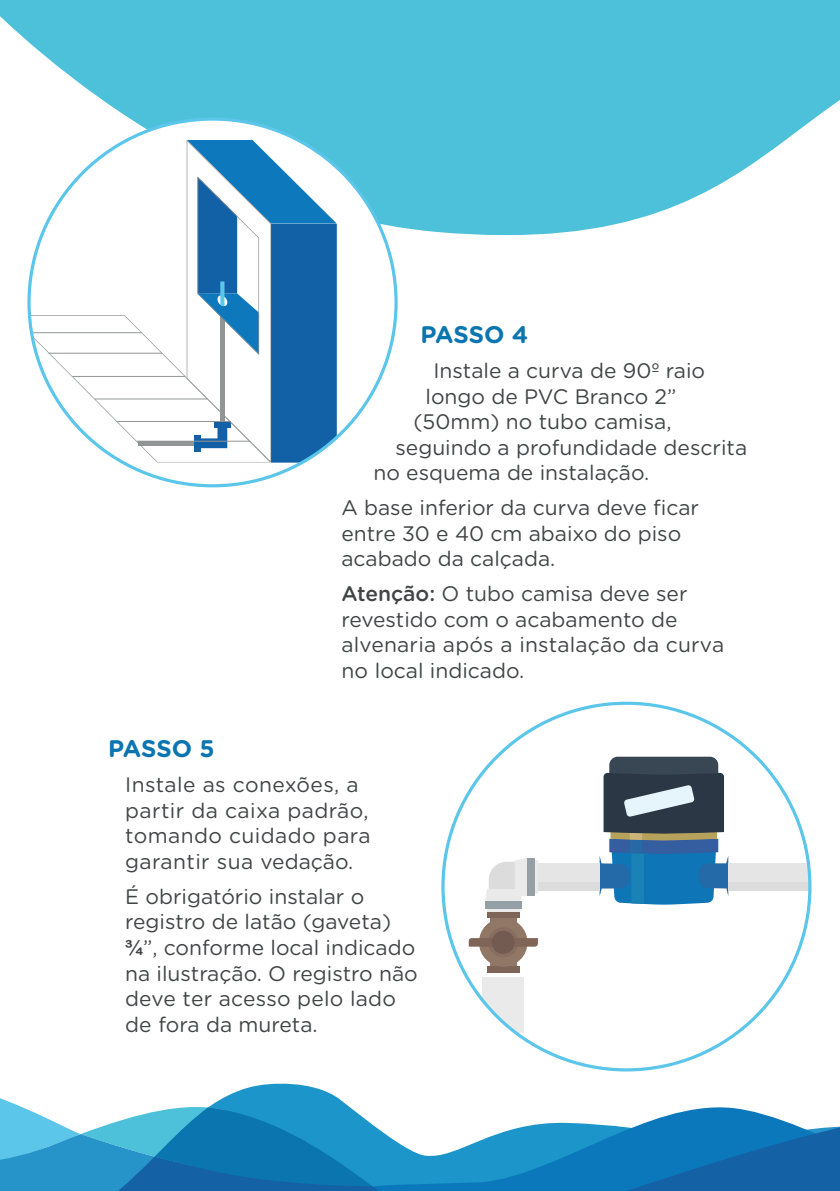
<style>
.page{position:relative;width:840px;height:1191px;background:#fff}
.page>*{position:absolute;margin:0;border:0;box-sizing:border-box;transform-origin:0 0}
.t1{font:700 24px "Gotham Rounded";letter-spacing:-.005em;color:#0b75b0}
.t2{font:21px/25.6px "Gotham Rounded";color:#424446}
.t3{font:21px/25.6px "Gotham Rounded";letter-spacing:.02em;color:#424446}
.s1{font-weight:500}
.s2{font-family:"Arial Rounded MT Bold"}
</style>
<div class="page">
<svg style="left:336px;top:0;width:503px;height:266px;fill:#4dc1d9"></svg>
<svg style="left:839px;top:0;width:1px;height:101px"></svg>
<div style="left:29px;top:119px;width:367px;height:367px;background:#fff;border-radius:50%"></div>
<svg style="left:0;top:0;width:336px;height:462px"></svg>
<hr style="left:29px;top:332px;width:113px;height:1px;background:#929595">
<hr style="left:48px;top:353px;width:114px;height:1px;background:#929595">
<hr style="left:73px;top:376px;width:112px;height:1px;background:#929595">
<hr style="left:94px;top:398px;width:113px;height:1px;background:#929595">
<hr style="left:116px;top:421px;width:114px;height:1px;background:#929595">
<hr style="left:137px;top:441px;width:113px;height:1px;background:#929595">
<svg style="left:482px;top:977px;width:41px;height:55px;fill:#eaeaea"></svg>
<svg style="left:599px;top:756px;width:128px;height:148px"></svg>
<div style="left:727px;top:863px;width:82px;height:28px;background:#dcdcdc"></div>
<div style="left:727px;top:863px;width:82px;height:18px;background:#e6e5e5"></div>
<div style="left:535px;top:863px;width:64px;height:28px;background:#dcdcdc"></div>
<div style="left:535px;top:863px;width:64px;height:18px;background:#e6e5e5"></div>
<div style="left:490px;top:904px;width:26px;height:64px;background:#907766"></div>
<div style="left:487px;top:911px;width:32px;height:7px;background:#7f6558"></div>
<div style="left:487px;top:966px;width:32px;height:7px;background:#7f6558"></div>
<svg style="left:485px;top:858px;width:53px;height:42px"></svg>
<div style="left:487px;top:892px;width:32px;height:19px;background:#eaeaea"></div>
<div style="left:484px;top:900px;width:37px;height:8px;background:#94a0a6"></div>
<div style="left:478px;top:918px;width:49px;height:48px;background:#907766;border-radius:50%"></div>
<div style="left:488px;top:927px;width:30px;height:30px;background:#876e60;border-radius:50%"></div>
<svg style="left:468px;top:938px;width:69px;height:8px"></svg>
<div style="left:491px;top:931px;width:23px;height:23px;background:#735b51;border-radius:50%"></div>
<svg style="left:0;top:1054px;width:839px;height:137px"></svg>
<p class="t1" style="left:420px;top:317px;width:109px">PASSO 4</p>
<p class="t2" style="left:433px;top:357px;width:273px">Instale a curva de 90º raio</p>
<p class="t2" style="left:425px;top:382px;width:252px">longo de PVC Branco 2”</p>
<p class="t2" style="left:413px;top:408px;width:259px">(50mm) no tubo camisa,</p>
<p class="t2" style="left:395px;top:434px;width:353px">seguindo a profundidade descrita</p>
<p class="t2" style="left:373px;top:459px;width:277px">no esquema de instalação.</p>
<p class="t2" style="left:341px;top:494px;width:359px">A base inferior da curva deve ficar entre 30 e 40 cm abaixo do piso acabado da calçada.</p>
<p class="t2" style="left:341px;top:580px;width:384px"><span class="s1">Atenção:</span> O tubo camisa deve ser revestido com o acabamento de alvenaria após a instalação da curva no local indicado.</p>
<p class="t1" style="left:108px;top:731px;width:108px">PASSO 5</p>
<p class="t3" style="left:125px;top:771px;width:247px">Instale as conexões, a partir da caixa padrão, tomando cuidado para garantir sua vedação.</p>
<p class="t2" style="left:125px;top:882px;width:294px">É obrigatório instalar o registro de latão (gaveta) <span class="s2">¾</span>”, conforme local indicado na ilustração. O registro não deve ter acesso pelo lado de fora da mureta.</p>
</div>
